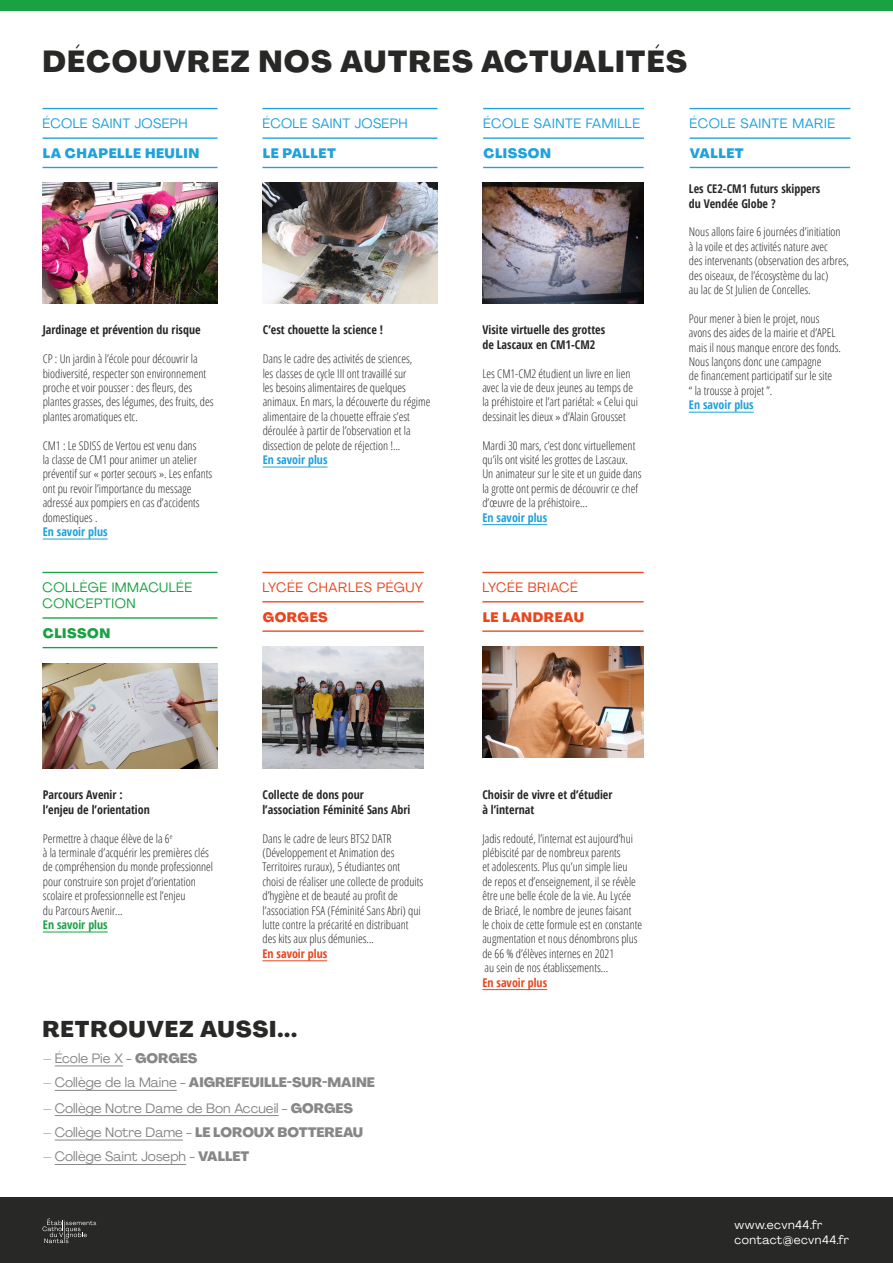
<style>
.page{position:relative;width:893px;height:1263px;background:#fff}
.page>*{position:absolute;margin:0;border:0;box-sizing:border-box;transform-origin:0 0}
.t1{font:800 30px "Agrandir";letter-spacing:.04em;color:#282827}
.t2{font:800 22.5px "Agrandir";letter-spacing:.04em;color:#282827}
.t3{font:13.5px "Agrandir";color:#878787}
.t4{font:13.5px "Agrandir";letter-spacing:.025em;color:#1ea1dc}
.t5{font:800 13.5px "Agrandir";color:#878787}
.t6{font:800 13.5px "Agrandir";letter-spacing:.04em;color:#1ea1dc}
.t7{font:13.5px "Agrandir";letter-spacing:.04em;color:#e8461d}
.t8{font:13.5px/16.2px "Agrandir";letter-spacing:.035em;color:#19a243}
.t9{font:800 13.5px "Agrandir";letter-spacing:.04em;color:#e8461d}
.t10{font:800 13.5px "Agrandir";letter-spacing:.04em;color:#19a243}
.t11{font:300 12px/14.4px "Open Sans Condensed";color:#282827}
.t12{font:700 12px/14.4px "Open Sans Condensed";color:#282827}
.t13{font:700 12px "Open Sans Condensed";color:#1ea1dc}
.t14{font:12px/14.4px "Agrandir";letter-spacing:.04em;color:#fff}
.t15{font:700 12px "Open Sans Condensed";color:#e8461d}
.t16{font:700 12px "Open Sans Condensed";color:#19a243}
.s1{font-weight:800}
.s2{font-weight:400}
</style>
<div class="page">
<div style="left:0;top:0;width:893px;height:11px;background:#19a243"></div>
<div style="left:0;top:1197px;width:893px;height:66px;background:#282827"></div>
<svg style="left:43px;top:1218px;width:53px;height:25px"></svg>
<hr style="left:262px;top:108px;width:175px;height:1px;background:#1ea1dc">
<hr style="left:262px;top:137px;width:175px;height:2px;background:#1ea1dc">
<hr style="left:262px;top:167px;width:175px;height:1px;background:#1ea1dc">
<img style="left:262px;top:182px;width:175px;height:122px">
<hr style="left:263px;top:467px;width:64px;height:1px;background:#1ea1dc">
<hr style="left:43px;top:108px;width:174px;height:1px;background:#1ea1dc">
<hr style="left:43px;top:137px;width:174px;height:2px;background:#1ea1dc">
<hr style="left:43px;top:167px;width:174px;height:1px;background:#1ea1dc">
<img style="left:43px;top:182px;width:174px;height:122px">
<hr style="left:43px;top:539px;width:65px;height:1px;background:#1ea1dc">
<hr style="left:483px;top:108px;width:161px;height:1px;background:#1ea1dc">
<hr style="left:483px;top:137px;width:161px;height:2px;background:#1ea1dc">
<hr style="left:483px;top:167px;width:161px;height:1px;background:#1ea1dc">
<hr style="left:482px;top:524px;width:65px;height:1px;background:#1ea1dc">
<img style="left:482px;top:182px;width:162px;height:122px">
<hr style="left:690px;top:108px;width:160px;height:1px;background:#1ea1dc">
<hr style="left:690px;top:137px;width:160px;height:2px;background:#1ea1dc">
<hr style="left:690px;top:167px;width:160px;height:1px;background:#1ea1dc">
<hr style="left:689px;top:412px;width:65px;height:1px;background:#1ea1dc">
<hr style="left:43px;top:572px;width:174px;height:1px;background:#19a243">
<hr style="left:43px;top:617px;width:174px;height:2px;background:#19a243">
<hr style="left:43px;top:647px;width:174px;height:1px;background:#19a243">
<hr style="left:43px;top:932px;width:65px;height:1px;background:#19a243">
<img style="left:43px;top:663px;width:174px;height:105px">
<hr style="left:55px;top:1115px;width:224px;height:1px;background:#878787">
<hr style="left:55px;top:1140px;width:128px;height:1px;background:#878787">
<hr style="left:55px;top:1164px;width:131px;height:1px;background:#878787">
<hr style="left:55px;top:1090px;width:122px;height:1px;background:#878787">
<hr style="left:55px;top:1066px;width:68px;height:1px;background:#878787">
<hr style="left:262px;top:572px;width:162px;height:1px;background:#e8461d">
<hr style="left:262px;top:601px;width:162px;height:1px;background:#e8461d">
<hr style="left:262px;top:630px;width:162px;height:2px;background:#e8461d">
<hr style="left:262px;top:960px;width:65px;height:1px;background:#e8461d">
<img style="left:262px;top:647px;width:162px;height:121px">
<hr style="left:482px;top:572px;width:162px;height:1px;background:#e8461d">
<hr style="left:482px;top:601px;width:162px;height:1px;background:#e8461d">
<hr style="left:482px;top:630px;width:162px;height:2px;background:#e8461d">
<hr style="left:482px;top:989px;width:65px;height:1px;background:#e8461d">
<img style="left:482px;top:647px;width:162px;height:111px">
<h1 class="t1" style="left:43px;top:43px;width:646px">DÉCOUVREZ NOS AUTRES ACTUALITÉS</h1>
<p class="t4" style="left:43px;top:115px;width:147px">ÉCOLE SAINT JOSEPH</p>
<p class="t6" style="left:43px;top:145px;width:158px">LA CHAPELLE HEULIN</p>
<p class="t4" style="left:262px;top:115px;width:147px">ÉCOLE SAINT JOSEPH</p>
<p class="t6" style="left:263px;top:145px;width:75px">LE PALLET</p>
<p class="t12" style="left:43px;top:323px;width:159px">Jardinage et prévention du risque</p>
<p class="t11" style="left:43px;top:351px;width:172px">CP : Un jardin à l’école pour découvrir la biodiversité, respecter son environnement proche et voir pousser : des fleurs, des plantes grasses, des légumes, des fruits, des plantes aromatiques etc.</p>
<p class="t11" style="left:43px;top:438px;width:171px">CM1 : Le SDISS de Vertou est venu dans<br>la classe de CM1 pour animer un atelier préventif sur « porter secours ». Les enfants ont pu revoir l’importance du message adressé aux pompiers en cas d’accidents domestiques .</p>
<p class="t13" style="left:43px;top:523px;width:66px">En savoir plus</p>
<p class="t8" style="left:43px;top:579px;width:151px">COLLÈGE IMMACULÉE<br>CONCEPTION</p>
<p class="t10" style="left:43px;top:625px;width:69px">CLISSON</p>
<p class="t12" style="left:263px;top:323px;width:122px">C’est chouette la science !</p>
<p class="t11" style="left:263px;top:351px;width:169px">Dans le cadre des activités de sciences,<br>les classes de cycle III ont travaillé sur<br>les besoins alimentaires de quelques animaux. En mars, la découverte du régime alimentaire de la chouette effraie s’est déroulée à partir de l’observation et la dissection de pelote de réjection !...</p>
<p class="t13" style="left:263px;top:451px;width:66px">En savoir plus</p>
<p class="t7" style="left:262px;top:579px;width:162px">LYCÉE CHARLES PÉGUY</p>
<p class="t9" style="left:263px;top:608px;width:67px">GORGES</p>
<p class="t4" style="left:483px;top:115px;width:159px">ÉCOLE SAINTE FAMILLE</p>
<p class="t6" style="left:483px;top:145px;width:69px">CLISSON</p>
<p class="t12" style="left:482px;top:323px;width:124px">Visite virtuelle des grottes de Lascaux en CM1-CM2</p>
<p class="t11" style="left:482px;top:366px;width:157px">Les CM1-CM2 étudient un livre en lien avec la vie de deux jeunes au temps de la préhistoire et l’art pariétal: « Celui qui dessinait les dieux » d’Alain Grousset</p>
<p class="t11" style="left:482px;top:438px;width:161px">Mardi 30 mars, c’est donc virtuellement qu’ils ont visité les grottes de Lascaux.<br>Un animateur sur le site et un guide dans la grotte ont permis de découvrir ce chef d’œuvre de la préhistoire...</p>
<p class="t13" style="left:482px;top:509px;width:66px">En savoir plus</p>
<p class="t7" style="left:482px;top:579px;width:97px">LYCÉE BRIACÉ</p>
<p class="t9" style="left:483px;top:608px;width:103px">LE LANDREAU</p>
<p class="t4" style="left:690px;top:115px;width:147px">ÉCOLE SAINTE MARIE</p>
<p class="t6" style="left:690px;top:145px;width:55px">VALLET</p>
<p class="t12" style="left:689px;top:181px;width:133px">Les CE2-CM1 futurs skippers du Vendée Globe ?</p>
<p class="t11" style="left:689px;top:224px;width:162px">Nous allons faire 6 journées d’initiation<br>à la voile et des activités nature avec<br>des intervenants (observation des arbres, des oiseaux, de l’écosystème du lac)<br>au lac de St Julien de Concelles.</p>
<p class="t11" style="left:689px;top:311px;width:154px">Pour mener à bien le projet, nous avons des aides de la mairie et d’APEL mais il nous manque encore des fonds.<br>Nous lançons donc une campagne<br>de financement participatif sur le site<br>“ la trousse à projet ”.</p>
<p class="t13" style="left:689px;top:396px;width:66px">En savoir plus</p>
<p class="t12" style="left:43px;top:787px;width:108px">Parcours Avenir : l’enjeu de l’orientation</p>
<p class="t11" style="left:43px;top:831px;width:172px">Permettre à chaque élève de la 6<sup>e<br></sup>à la terminale d’acquérir les premières clés de compréhension du monde professionnel pour construire son projet d’orientation scolaire et professionnelle est l’enjeu<br>du Parcours Avenir...</p>
<p class="t16" style="left:43px;top:916px;width:66px">En savoir plus</p>
<p class="t12" style="left:262px;top:787px;width:149px">Collecte de dons pour l’association Féminité Sans Abri</p>
<p class="t11" style="left:262px;top:831px;width:162px">Dans le cadre de leurs BTS2 DATR (Développement et Animation des Territoires ruraux), 5 étudiantes ont choisi de réaliser une collecte de produits d’hygiène et de beauté au profit de l’association FSA (Féminité Sans Abri) qui lutte contre la précarité en distribuant des kits aux plus démunies...</p>
<p class="t15" style="left:262px;top:945px;width:66px">En savoir plus</p>
<h2 class="t2" style="left:43px;top:1015px;width:256px">RETROUVEZ AUSSI...</h2>
<p class="t3" style="left:43px;top:1050px;width:156px">– École Pie X - <span class="s1">GORGES</span></p>
<p class="t5" style="left:43px;top:1074px;width:334px"><span class="s2">– Collège de la Maine -</span> AIGREFEUILLE-SUR-MAINE</p>
<p class="t3" style="left:43px;top:1099px;width:312px">– Collège Notre Dame de Bon Accueil - <span class="s1">GORGES</span></p>
<p class="t3" style="left:43px;top:1124px;width:322px">– Collège Notre Dame - <span class="s1">LE LOROUX BOTTEREAU</span></p>
<p class="t3" style="left:43px;top:1148px;width:208px">– Collège Saint Joseph - <span class="s1">VALLET</span></p>
<p class="t12" style="left:482px;top:787px;width:132px">Choisir de vivre et d’étudier à l’internat</p>
<p class="t11" style="left:482px;top:831px;width:161px">Jadis redouté, l’internat est aujourd’hui plébiscité par de nombreux parents<br>et adolescents. Plus qu’un simple lieu<br>de repos et d’enseignement, il se révèle être une belle école de la vie. Au Lycée de Briacé, le nombre de jeunes faisant<br>le choix de cette formule est en constante augmentation et nous dénombrons plus de 66 % d’élèves internes en 2021<br>au sein de nos établissements...</p>
<p class="t15" style="left:482px;top:974px;width:66px">En savoir plus</p>
<p class="t14" style="left:735px;top:1217px;width:116px">www.ecvn44.fr contact@ecvn44.fr</p>
</div>
